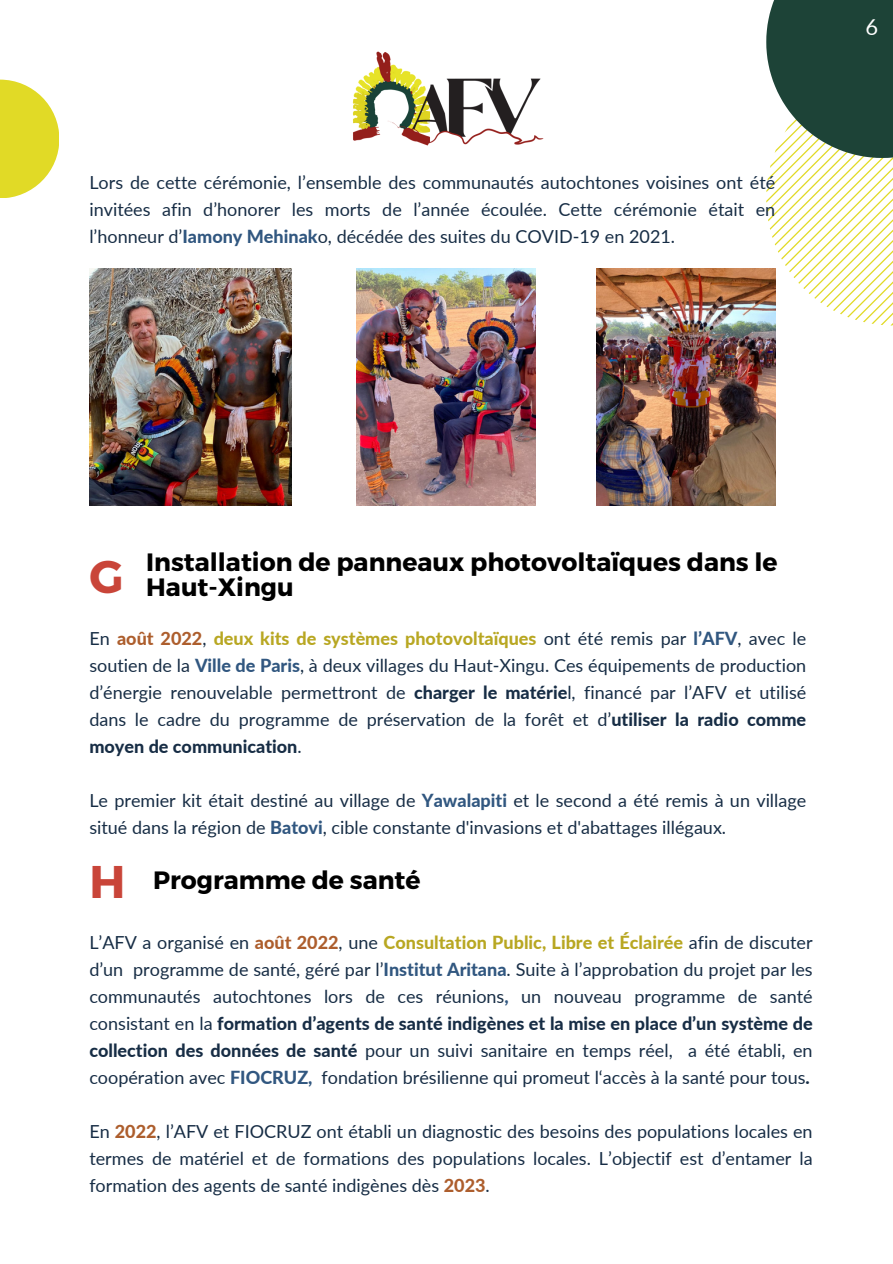
<style>
.page{position:relative;width:893px;height:1264px;background:#fff}
.page>*{position:absolute;margin:0;border:0;box-sizing:border-box;transform-origin:0 0}
.t1{font:700 45.75px "Montserrat";color:#c94539}
.t2{font:700 25.05px "Montserrat";color:#000}
.t3{font:21.9px "Lato";color:#fff}
.t4{font:18px/27px "Lato";color:#172d45;text-align:justify}
.s1{font-weight:800;color:#315780}
.s2{font-weight:800;color:#ad5e2d}
.s3{font-weight:800;color:#b8a722}
.s4{font-weight:800}
</style>
<div class="page">
<img style="left:352px;top:51px;width:192px;height:95px">
<svg style="left:766px;top:158px;width:126px;height:167px"></svg>
<svg style="left:0;top:80px;width:59px;height:118px;fill:#e1da26"></svg>
<svg style="left:766px;top:0;width:126px;height:158px;background:#405f53"></svg>
<img style="left:89px;top:268px;width:203px;height:238px">
<img style="left:356px;top:268px;width:179px;height:238px">
<img style="left:596px;top:268px;width:179px;height:238px">
<p class="t4" style="left:89px;top:169px;width:687px">Lors de cette cérémonie, l’ensemble des communautés autochtones voisines ont été invitées afin d’honorer les morts de l’année écoulée. Cette cérémonie était en l’honneur d’<span class="s1">Iamony Mehinak</span>o, décédée des suites du COVID-19 en 2021.</p>
<p class="t3" style="left:865px;top:13px;width:14px">6</p>
<p class="t1" style="left:89px;top:547px;width:35px">G</p>
<p class="t2" style="left:146px;top:546px;width:633px">Installation de panneaux photovoltaïques dans le</p>
<p class="t2" style="left:146px;top:570px;width:149px">Haut-Xingu</p>
<p class="t4" style="left:89px;top:624px;width:718px">En <span class="s2">août 2022</span>, <span class="s3">deux kits de systèmes photovoltaïques</span> ont été remis par <span class="s1">l’AFV</span>, avec le soutien de la <span class="s1">Ville de Paris</span>, à deux villages du Haut-Xingu. Ces équipements de production d’énergie renouvelable permettront de <span class="s4">charger le matérie</span>l, financé par l’AFV et utilisé dans le cadre du programme de préservation de la forêt et d’<span class="s4">utiliser la radio comme moyen de communication</span>.</p>
<p class="t4" style="left:89px;top:786px;width:718px">Le premier kit était destiné au village de <span class="s1">Yawalapiti</span> et le second a été remis à un village situé dans la région de <span class="s1">Batovi</span>, cible constante d'invasions et d'abattages illégaux.</p>
<p class="t1" style="left:89px;top:852px;width:37px">H</p>
<p class="t2" style="left:153px;top:863px;width:269px">Programme de santé</p>
<p class="t4" style="left:89px;top:928px;width:724px">L’AFV a organisé en <span class="s2">août 2022</span>, une <span class="s3">Consultation Public, Libre et Éclairée</span> afin de discuter d’un programme de santé, géré par l’<span class="s1">Institut Aritana</span>. Suite à l’approbation du projet par les communautés autochtones lors de ces réunions<span class="s1">,</span> un nouveau programme de santé consistant en la <span class="s4">formation d’agents de santé indigènes et la mise en place d’un système de collection des données de santé</span> pour un suivi sanitaire en temps réel, a été établi, en coopération avec <span class="s1">FIOCRUZ,</span> fondation brésilienne qui promeut l‘accès à la santé pour tous<span class="s4">.</span></p>
<p class="t4" style="left:89px;top:1117px;width:724px">En <span class="s2">2022</span>, l’AFV et FIOCRUZ ont établi un diagnostic des besoins des populations locales en termes de matériel et de formations des populations locales. L’objectif est d’entamer la formation des agents de santé indigènes dès <span class="s2">2023</span>.</p>
</div>
